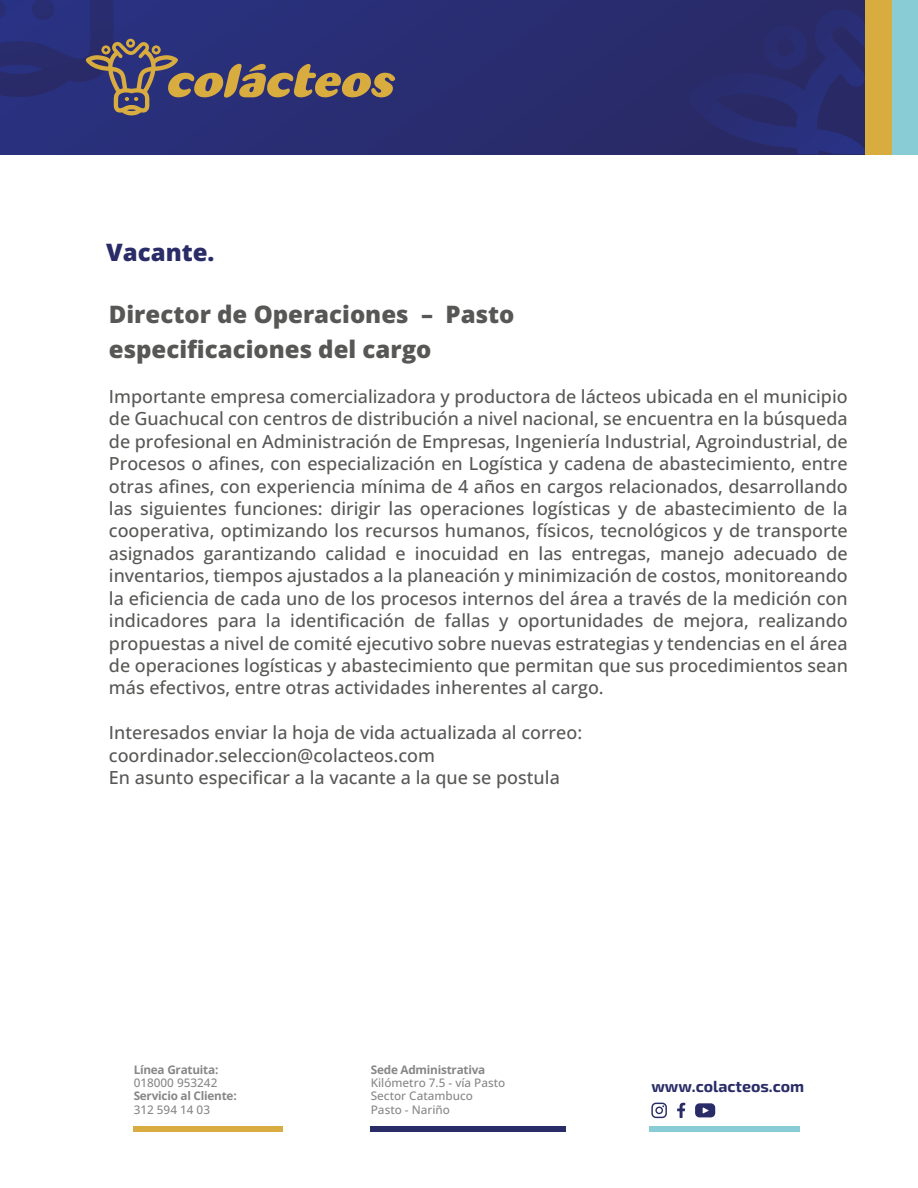
<style>
.page{position:relative;width:918px;height:1188px;background:#fff}
.page>*{position:absolute;margin:0;border:0;box-sizing:border-box;transform-origin:0 0}
.t1{font:800 24px/34.5px "Open Sans";color:#575756}
.t2{font:800 24px "Open Sans";color:#292c66}
.t3{font:500 18px/22.5px "Open Sans";color:#575756;text-align:justify}
.t4{font:15.9px "Exo 2";color:#292c66}
.t5{font:500 11.7px/13.5px "Open Sans";color:#878787}
.t6{font:700 11.7px "Open Sans";letter-spacing:-.02em;color:#878787}
</style>
<div class="page">
<div style="left:0;top:0;width:918px;height:154px;background:#292c6f"></div>
<svg style="left:677px;top:1103px;width:8px;height:15px"></svg>
<svg style="left:651px;top:1103px;width:16px;height:15px"></svg>
<svg style="left:695px;top:1103px;width:20px;height:14px"></svg>
<div style="left:134px;top:1126px;width:149px;height:5px;background:#d9ac3f"></div>
<div style="left:370px;top:1126px;width:196px;height:5px;background:#292c66"></div>
<div style="left:650px;top:1126px;width:150px;height:5px;background:#8accd5"></div>
<div style="left:892px;top:0;width:26px;height:154px;background:#8accd5"></div>
<svg style="left:688px;top:18px;width:177px;height:136px"></svg>
<svg style="left:0;top:0;width:395px;height:115px"></svg>
<div style="left:865px;top:0;width:27px;height:154px;background:#d9ac3f"></div>
<h1 class="t2" style="left:106px;top:236px;width:110px">Vacante.</h1>
<h1 class="t1" style="left:109px;top:297px;width:407px">Director de Operaciones – Pasto especificaciones del cargo</h1>
<p class="t3" style="left:109px;top:385px;width:741px">Importante empresa comercializadora y productora de lácteos ubicada en el municipio de Guachucal con centros de distribución a nivel nacional, se encuentra en la búsqueda de profesional en Administración de Empresas, Ingeniería Industrial, Agroindustrial, de Procesos o afines, con especialización en Logística y cadena de abastecimiento, entre otras afines, con experiencia mínima de 4 años en cargos relacionados, desarrollando las siguientes funciones: dirigir las operaciones logísticas y de abastecimiento de la cooperativa, optimizando los recursos humanos, físicos, tecnológicos y de transporte asignados garantizando calidad e inocuidad en las entregas, manejo adecuado de inventarios, tiempos ajustados a la planeación y minimización de costos, monitoreando la eficiencia de cada uno de los procesos internos del área a través de la medición con indicadores para la identificación de fallas y oportunidades de mejora, realizando propuestas a nivel de comité ejecutivo sobre nuevas estrategias y tendencias en el área de operaciones logísticas y abastecimiento que permitan que sus procedimientos sean más efectivos, entre otras actividades inherentes al cargo.</p>
<p class="t3" style="left:109px;top:721px;width:475px;text-align:left">Interesados enviar la hoja de vida actualizada al correo: coordinador.seleccion@colacteos.com<br>En asunto especificar a la vacante a la que se postula</p>
<p class="t6" style="left:134px;top:1061px;width:86px">Línea Gratuita:</p>
<p class="t5" style="left:134px;top:1076px;width:85px">018000 953242</p>
<p class="t6" style="left:134px;top:1088px;width:105px">Servicio al Cliente:</p>
<p class="t5" style="left:134px;top:1103px;width:78px">312 594 14 03</p>
<p class="t6" style="left:371px;top:1061px;width:116px">Sede Administrativa</p>
<p class="t5" style="left:371px;top:1076px;width:136px">Kilómetro 7.5 - vía Pasto<br>Sector Catambuco<br>Pasto - Nariño</p>
<p class="t4" style="left:651px;top:1075px;width:154px">www.colacteos.com</p>
</div>
